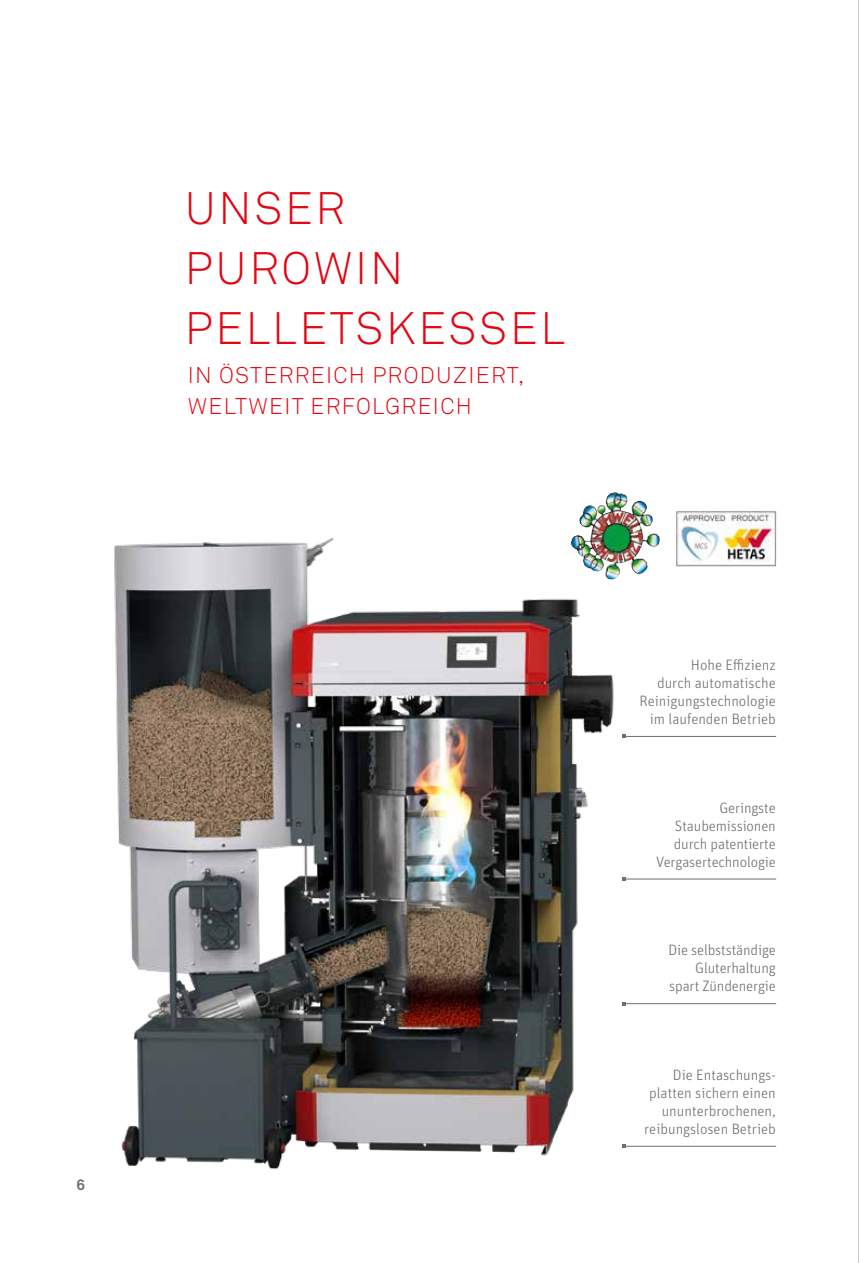
<style>
.page{position:relative;width:859px;height:1263px;background:#fff}
.page>*{position:absolute;margin:0;border:0;box-sizing:border-box;transform-origin:0 0}
.t1{font:300 45px/60px "Akkurat Pro";letter-spacing:.06em;color:#e30613}
.t2{font:300 22.5px/31.5px "Akkurat Pro";letter-spacing:.06em;color:#e30613}
.t3{font:300 15px/18px "Unit OT";color:#706f6f;text-align:right}
.t4{font:700 15px "Akkurat Pro";color:#706f6f}
</style>
<div class="page">
<img style="left:114px;top:492px;width:520px;height:678px">
<img style="left:675px;top:511px;width:101px;height:55px">
<img style="left:583px;top:492px;width:32px;height:27px">
<hr style="left:858px;top:0;width:1px;height:1263px;background:#9d9d9c">
<hr style="left:624px;top:736px;width:152px;height:1px;background:#706f6f">
<hr style="left:624px;top:879px;width:152px;height:1px;background:#706f6f">
<hr style="left:624px;top:1003px;width:152px;height:1px;background:#706f6f">
<hr style="left:624px;top:1146px;width:152px;height:1px;background:#706f6f">
<p class="t4" style="left:76px;top:1175px;width:10px">6</p>
<h1 class="t1" style="left:185px;top:178px;width:382px">UNSER<br>PUROWIN<br>PELLETSKESSEL</h1>
<h2 class="t2" style="left:188px;top:359px;width:338px">IN ÖSTERREICH PRODUZIERT,<br>WELTWEIT ERFOLGREICH</h2>
<p class="t3" style="left:639px;top:656px;width:138px">Hohe Effizienz<br>durch automatische<br>Reinigungstechnologie im laufenden Betrieb</p>
<p class="t3" style="left:656px;top:798px;width:121px">Geringste<br>Staubemissionen durch patentierte<br>Vergasertechnologie</p>
<p class="t3" style="left:668px;top:941px;width:109px">Die selbstständige<br>Gluterhaltung spart Zündenergie</p>
<p class="t3" style="left:644px;top:1066px;width:133px">Die Entaschungs&shy;platten sichern einen ununterbrochenen, reibungslosen Betrieb</p>
</div>
